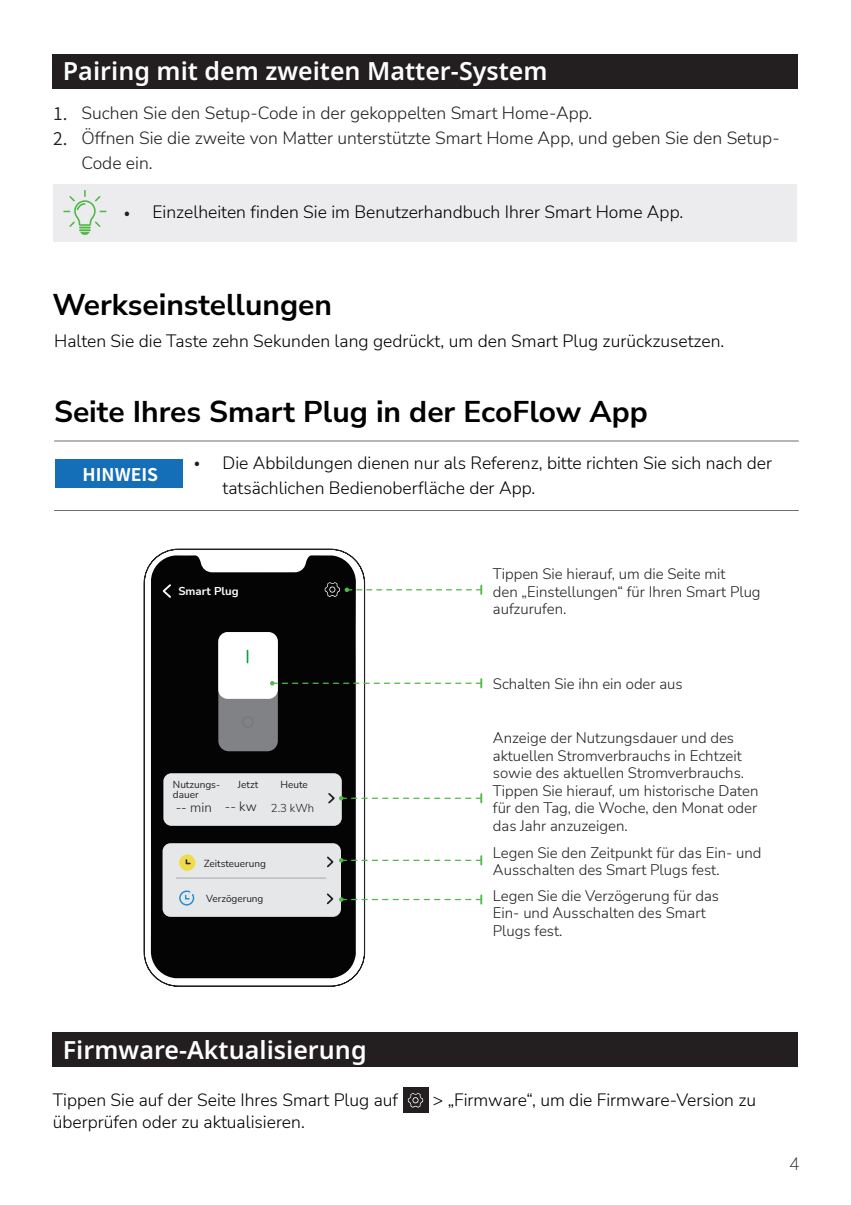
<style>
.page{position:relative;width:851px;height:1205px;background:#fff}
.page>*{position:absolute;margin:0;border:0;box-sizing:border-box;transform-origin:0 0}
.二级标题{font:700 30px "Nunito Sans";color:#000}
.二级标题02{font:600 25px "Noto Sans";color:#fff}
.正文2{font:300 17.5px/25px "Nunito Sans";color:#000}
.t1{font:300 17.5px/25px "Nunito Sans";color:#231f20}
.正文{font:700 17.5px "Noto Sans SC";color:#fff}
.t2{font:200 17.5px "Nunito Sans";color:#231f20}
.t3{font:300 15px/17.5px "Nunito Sans";color:#231f20}
.t4{font:300 13.25px "Nunito Sans";color:#231f20}
.t5{font:700 11.5px "Nunito Sans";color:#fff}
.t6{font:10px/10px "Nunito Sans";color:#231f20}
.s1{font-family:"Source Han Sans CN";font-weight:400}
.s2{font-family:"Source Han Sans CN";font-weight:400;color:#231f20}
.s3{font-size:11.25px}
</style>
<div class="page">
<hr style="left:54px;top:440px;width:744px;height:1px;background:#6c6d70">
<hr style="left:54px;top:510px;width:744px;height:1px;background:#6c6d70">
<div style="left:55px;top:460px;width:128px;height:28px;background:#146fb8"></div>
<div style="left:402px;top:1087px;width:26px;height:25px;background:#231f20"></div>
<svg style="left:408px;top:1093px;width:15px;height:14px"></svg>
<div style="left:52px;top:1032px;width:745px;height:35px;background:#231f20"></div>
<div style="left:53px;top:184px;width:743px;height:58px;background:#ececee"></div>
<svg style="left:63px;top:190px;width:43px;height:45px"></svg>
<div style="left:52px;top:54px;width:745px;height:34px;background:#231f20"></div>
<svg style="left:144px;top:549px;width:221px;height:438px"></svg>
<svg style="left:161px;top:582px;width:12px;height:17px"></svg>
<div style="left:218px;top:633px;width:60px;height:118px;background:#808285;border-radius:11px"></div>
<div style="left:218px;top:632px;width:60px;height:67px;background:#fff;border-radius:9px"></div>
<svg style="left:247px;top:650px;width:1px;height:13px"></svg>
<svg style="left:242px;top:717px;width:11px;height:10px"></svg>
<div style="left:163px;top:773px;width:179px;height:53px;background:#e6e7e9;border-radius:8px"></div>
<div style="left:162px;top:843px;width:179px;height:74px;background:#e6e7e9;border-radius:8px"></div>
<svg style="left:179px;top:890px;width:15px;height:15px"></svg>
<hr style="left:176px;top:877px;width:150px;height:1px;background:#a8a9ad">
<div style="left:179px;top:854px;width:16px;height:17px;background:#f0dc48;border-radius:50%"></div>
<svg style="left:185px;top:859px;width:6px;height:5px"></svg>
<svg style="left:325px;top:582px;width:157px;height:15px"></svg>
<svg style="left:270px;top:679px;width:212px;height:8px"></svg>
<svg style="left:328px;top:791px;width:154px;height:14px"></svg>
<svg style="left:325px;top:855px;width:157px;height:51px"></svg>
<p class="二级标题02" style="left:63px;top:57px;width:486px">Pairing mit dem zweiten Matter-System</p>
<p class="t1" style="left:53px;top:100px;width:540px"><span class="s1">1.</span> Suchen Sie den Setup-Code in der gekoppelten Smart Home-App.</p>
<p class="t1" style="left:82px;top:125px;width:699px;text-indent:-28px"><span class="s1">2.</span> Öffnen Sie die zweite von Matter unterstützte Smart Home App, und geben Sie den Setup-<br>Code ein.</p>
<p class="正文2" style="left:124px;top:199px;width:560px"><span class="s2">•</span> Einzelheiten finden Sie im Benutzerhandbuch Ihrer Smart Home App.</p>
<p class="二级标题" style="left:52px;top:283px;width:281px">Werkseinstellungen</p>
<p class="正文2" style="left:54px;top:327px;width:671px">Halten Sie die Taste zehn Sekunden lang gedrückt, um den Smart Plug zurückzusetzen.</p>
<p class="二级标题" style="left:54px;top:390px;width:595px">Seite Ihres Smart Plug in der EcoFlow App</p>
<p class="正文" style="left:83px;top:464px;width:77px">HINWEIS</p>
<p class="正文2" style="left:222px;top:450px;width:551px;text-indent:-28px"><span class="s2">•</span> Die Abbildungen dienen nur als Referenz, bitte richten Sie sich nach der tatsächlichen Bedienoberfläche der App.</p>
<p class="t5" style="left:178px;top:583px;width:62px">Smart Plug</p>
<p class="t6" style="left:173px;top:779px;width:49px">Nutzungs&shy;dauer</p>
<p class="t6" style="left:238px;top:779px;width:22px">Jetzt</p>
<p class="t6" style="left:280px;top:779px;width:29px">Heute</p>
<p class="t4" style="left:176px;top:798px;width:140px">-- min -- kw <span class="s3">2.3 kWh</span></p>
<p class="t6" style="left:204px;top:858px;width:64px">Zeitsteuerung</p>
<p class="t6" style="left:206px;top:893px;width:59px">Verzögerung</p>
<p class="t3" style="left:493px;top:565px;width:234px">Tippen Sie hierauf, um die Seite mit</p>
<p class="t3" style="left:493px;top:582px;width:269px">den „Einstellungen“ für Ihren Smart Plug aufzurufen.</p>
<p class="t3" style="left:493px;top:674px;width:191px">Schalten Sie ihn ein oder aus</p>
<p class="t3" style="left:493px;top:729px;width:253px">Anzeige der Nutzungsdauer und des aktuellen Stromverbrauchs in Echtzeit sowie des aktuellen Stromverbrauchs.</p>
<p class="t3" style="left:493px;top:781px;width:267px;text-align:justify">Tippen Sie hierauf, um historische Daten für den Tag, die Woche, den Monat oder das Jahr anzuzeigen.</p>
<p class="t3" style="left:493px;top:843px;width:270px">Legen Sie den Zeitpunkt für das Ein- und<br>Ausschalten des Smart Plugs fest.</p>
<p class="t3" style="left:493px;top:886px;width:228px">Legen Sie die Verzögerung für das<br>Ein- und Ausschalten des Smart<br>Plugs fest.</p>
<p class="二级标题02" style="left:63px;top:1035px;width:305px">Firmware-Aktualisierung</p>
<p class="正文2" style="left:53px;top:1087px;width:347px">Tippen Sie auf der Seite Ihres Smart Plug auf</p>
<p class="正文2" style="left:432px;top:1087px;width:325px">&gt; „Firmware“, um die Firmware-Version zu</p>
<p class="正文2" style="left:53px;top:1108px;width:253px">überprüfen oder zu aktualisieren.</p>
<p class="t2" style="left:789px;top:1152px;width:12px">4</p>
</div>
